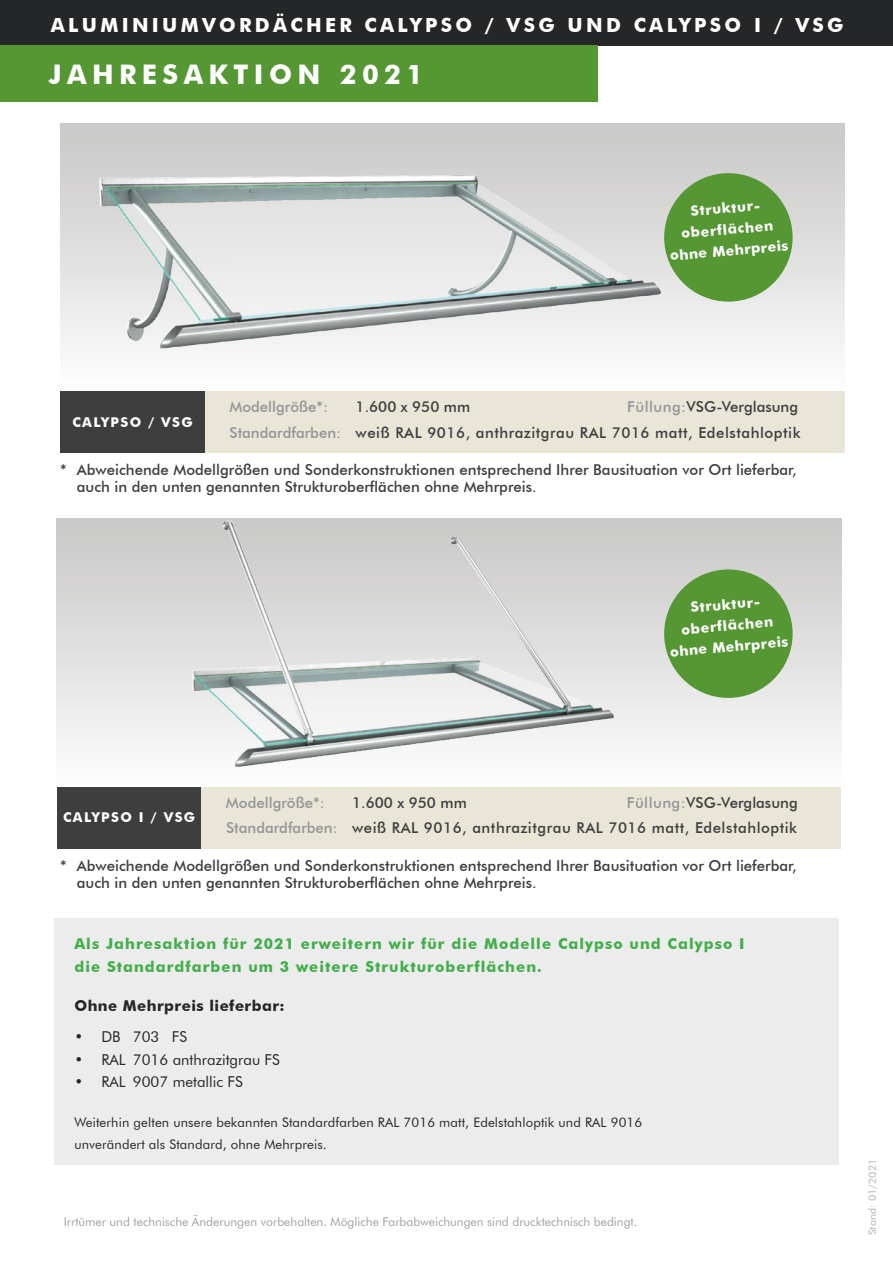
<style>
.page{position:relative;width:893px;height:1263px;background:#fff}
.page>*{position:absolute;margin:0;border:0;box-sizing:border-box;transform-origin:0 0}
.t1{font:700 27px "Futura BT";letter-spacing:.2em;color:#fff}
.t2{font:700 19.5px "Futura BT";letter-spacing:.17em;color:#fff}
.t3{font:500 15px/17px "Futura BT";color:#3e3e3f}
.t4{font:500 15px/25.3px "Futura BT";letter-spacing:.035em;color:#3e3e3f;text-align:right}
.t5{font:700 15px/22.5px "Futura BT";letter-spacing:.07em;color:#40ae49}
.t6{font:15px "Futura BT";color:#242627}
.t7{font:500 15px "Futura BT";color:#939598}
.t8{font:700 15px "Futura BT";letter-spacing:.03em;color:#242627}
.t9{font:700 14.1px/21.1px "Futura BT";color:#fff;text-align:center}
.t10{font:700 13.5px "Futura BT";letter-spacing:.1em;color:#fff}
.t11{font:13.2px/22.5px "Futura BT";letter-spacing:.01em;color:#242627}
.t12{font:12.15px "Futura BT";color:#a0a1a1}
.t13{font:500 10.5px "Futura BT";color:#c2c3c6}
.s1{color:#939598}
</style>
<div class="page">
<div style="left:0;top:0;width:893px;height:46px;background:#242627"></div>
<div style="left:0;top:46px;width:597px;height:56px;background:#559733"></div>
<div style="left:54px;top:918px;width:785px;height:247px;background:#edecec"></div>
<svg style="left:756px;top:123px;width:88px;height:228px;background:#ddd"></svg>
<div style="left:60px;top:391px;width:145px;height:62px;background:#3e3e3f"></div>
<div style="left:205px;top:391px;width:639px;height:62px;background:#e9e5d7"></div>
<img style="left:60px;top:123px;width:696px;height:228px">
<svg style="left:57px;top:519px;width:784px;height:227px;background:#ddd"></svg>
<div style="left:57px;top:787px;width:145px;height:62px;background:#3e3e3f"></div>
<div style="left:202px;top:787px;width:639px;height:62px;background:#e9e5d7"></div>
<img style="left:183px;top:518px;width:481px;height:284px">
<div style="left:664px;top:569px;width:129px;height:129px;background:#559733;border-radius:50%"></div>
<div style="left:664px;top:173px;width:129px;height:129px;background:#559733;border-radius:50%"></div>
<h2 class="t2" style="left:51px;top:14px;width:794px">ALUMINIUMVORDÄCHER CALYPSO / VSG UND CALYPSO I / VSG</h2>
<h1 class="t1" style="left:49px;top:58px;width:376px">JAHRESAKTION 2021</h1>
<p class="t9" style="left:665px;top:203px;width:120px;rotate:-5deg">Struktur&shy;oberflächen ohne Mehrpreis</p>
<p class="t10" style="left:72px;top:414px;width:122px">CALYPSO / VSG</p>
<p class="t7" style="left:229px;top:398px;width:100px">Modellgröße*:</p>
<p class="t3" style="left:356px;top:398px;width:116px">1.600 x 950 mm</p>
<p class="t4" style="left:229px;top:394px;width:572px"><span class="s1">Füllung:</span>VSG-Verglasung<br><span class="s1">Standardfarben:</span> weiß RAL 9016, anthrazitgrau RAL 7016 matt, Edelstahloptik</p>
<p class="t3" style="left:77px;top:461px;width:721px;text-indent:-17px">* Abweichende Modellgrößen und Sonderkonstruktionen entsprechend Ihrer Bausituation vor Ort lieferbar, auch in den unten genannten Strukturoberflächen ohne Mehrpreis.</p>
<p class="t9" style="left:665px;top:599px;width:120px;rotate:-5deg">Struktur&shy;oberflächen ohne Mehrpreis</p>
<p class="t10" style="left:63px;top:809px;width:134px">CALYPSO I / VSG</p>
<p class="t7" style="left:226px;top:793px;width:100px">Modellgröße*:</p>
<p class="t3" style="left:352px;top:794px;width:116px">1.600 x 950 mm</p>
<p class="t4" style="left:226px;top:790px;width:573px"><span class="s1">Füllung:</span>VSG-Verglasung<br><span class="s1">Standardfarben:</span> weiß RAL 9016, anthrazitgrau RAL 7016 matt, Edelstahloptik</p>
<p class="t3" style="left:77px;top:857px;width:721px;text-indent:-17px">* Abweichende Modellgrößen und Sonderkonstruktionen entsprechend Ihrer Bausituation vor Ort lieferbar, auch in den unten genannten Strukturoberflächen ohne Mehrpreis.</p>
<p class="t5" style="left:74px;top:932px;width:672px">Als Jahresaktion für 2021 erweitern wir für die Modelle Calypso und Calypso I die Standardfarben um 3 weitere Strukturoberflächen.</p>
<p class="t8" style="left:74px;top:997px;width:212px">Ohne Mehrpreis lieferbar:</p>
<p class="t6" style="left:74px;top:1028px;width:114px">• DB 703 FS</p>
<p class="t6" style="left:74px;top:1050px;width:207px">• RAL 7016 anthrazitgrau FS</p>
<p class="t6" style="left:74px;top:1073px;width:170px">• RAL 9007 metallic FS</p>
<p class="t11" style="left:74px;top:1110px;width:569px">Weiterhin gelten unsere bekannten Standardfarben RAL 7016 matt, Edelstahloptik und RAL 9016 unverändert als Standard, ohne Mehrpreis.</p>
<p class="t12" style="left:64px;top:1214px;width:575px">Irrtümer und technische Änderungen vorbehalten. Mögliche Farbabweichungen sind drucktechnisch bedingt.</p>
<p class="t13" style="left:866px;top:1235px;width:78px;rotate:-90deg">Stand: 01/2021</p>
</div>
